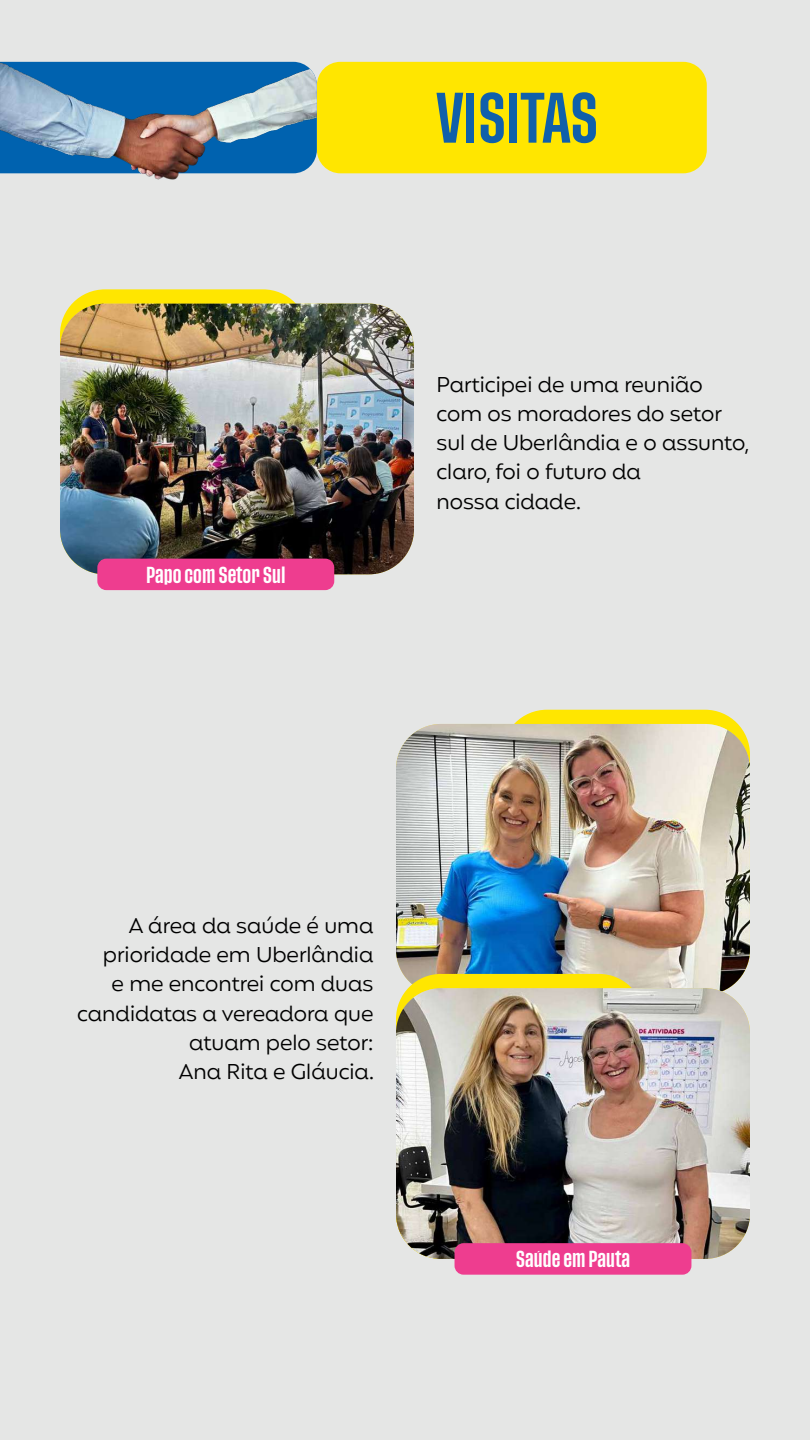
<style>
.page{position:relative;width:810px;height:1440px;background:#e5e6e5}
.page>*{position:absolute;margin:0;border:0;box-sizing:border-box;transform-origin:0 0}
.t1{font:500 52.8px "Tusker Grotesk 5500";color:#1060aa}
.t2{font:21.75px/29.2px "Mangueira";color:#000}
.t3{font:500 17.25px "Tusker Grotesk 5500";color:#fff}
</style>
<div class="page">
<div style="left:317px;top:62px;width:390px;height:111px;background:#ffe600;border-radius:24px"></div>
<img style="left:303px;top:64px;width:14px;height:107px">
<img style="left:0;top:61px;width:303px;height:119px">
<div style="left:60px;top:289px;width:248px;height:285px;background:#ffe600;border-radius:45px"></div>
<img style="left:60px;top:304px;width:354px;height:270px">
<div style="left:97px;top:559px;width:237px;height:31px;background:#ee3d8f;border-radius:9px"></div>
<div style="left:502px;top:710px;width:248px;height:285px;background:#ffe600;border-radius:45px"></div>
<img style="left:396px;top:724px;width:354px;height:264px">
<div style="left:396px;top:974px;width:248px;height:285px;background:#ffe600;border-radius:45px"></div>
<img style="left:396px;top:988px;width:354px;height:271px">
<div style="left:455px;top:1243px;width:236px;height:32px;background:#ee3d8f;border-radius:9px"></div>
<p class="t3" style="left:146px;top:564px;width:141px">Papo com Setor Sul</p>
<h1 class="t1" style="left:436px;top:87px;width:163px">VISITAS</h1>
<p class="t2" style="left:436px;top:371px;width:314px">Participei de uma reunião com os moradores do setor sul de Uberlândia e o assunto, claro, foi o futuro da<br>nossa cidade.</p>
<p class="t2" style="left:77px;top:912px;width:298px;text-align:right">A área da saúde é uma prioridade em Uberlândia<br>e me encontrei com duas candidatas a vereadora que atuam pelo setor:<br>Ana Rita e Gláucia.</p>
<p class="t3" style="left:516px;top:1249px;width:116px">Saúde em Pauta</p>
</div>
